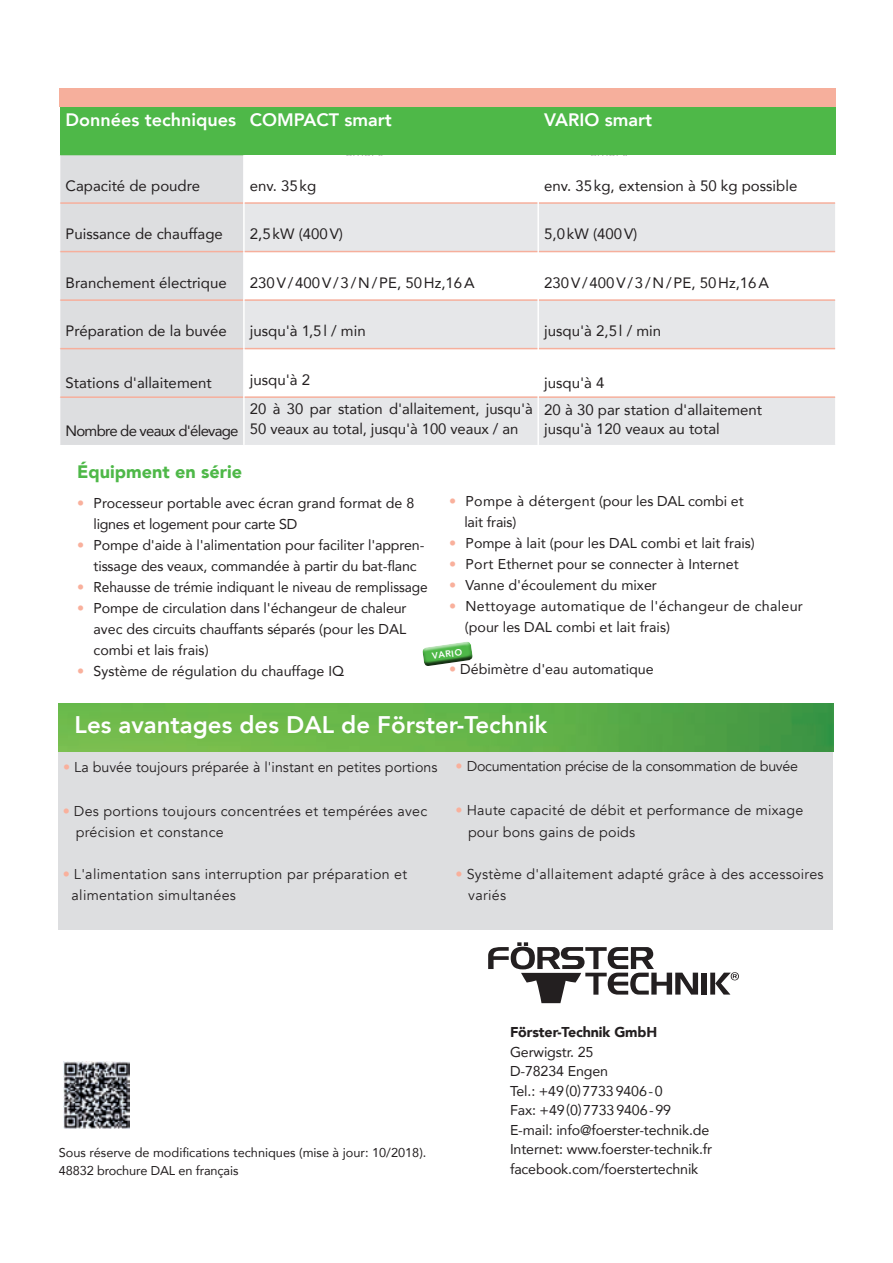
<style>
.page{position:relative;width:893px;height:1263px;background:#fff}
.page>*{position:absolute;margin:0;border:0;box-sizing:border-box;transform-origin:0 0}
.t1{font:800 24px "Avenir LT Com";color:#fff}
.t2{font:800 18px "Avenir LT Com";color:#fff}
.t3{font:900 18px "Avenir LT Com";color:#4eb848}
.t4{font:15px/29px "Avenir LT Com";color:#231f20}
.t5{font:15px "Avenir LT Com";letter-spacing:-.05em;color:#231f20}
.t6{font:14.25px/19.5px "Avenir LT Com";letter-spacing:-.005em;color:#231f20}
.t7{font:14.25px/21px "Avenir LT Com";letter-spacing:.02em;color:#231f20}
.t8{font:14.25px/21px "Avenir LT Com";letter-spacing:.02em;color:#231f20}
.t9{font:14.25px "Avenir LT Com";color:#231f20}
.t10{font:14.25px "Avenir LT Com";letter-spacing:-.005em;color:#231f20;scale:.96 1}
.t11{font:14.25px "Avenir LT Com";letter-spacing:-.02em;color:#231f20}
.t12{font:900 14.25px "Avenir LT Com";letter-spacing:-.01em;color:#231f20}
.t13{font:12.75px/18px "Avenir LT Com";color:#231f20}
.t14{font:800 9px "Avenir LT Com";color:#fff}
.s1{color:#f9b09c}
</style>
<div class="page">
<svg style="left:422px;top:642px;width:51px;height:24px"></svg>
<div style="left:60px;top:107px;width:185px;height:48px;background:#4eb848"></div>
<div style="left:60px;top:155px;width:183px;height:290px;background:#dddee0"></div>
<hr style="left:60px;top:202px;width:184px;height:2px;background:#f6af9c">
<hr style="left:60px;top:251px;width:184px;height:1px;background:#f6af9c">
<hr style="left:60px;top:299px;width:184px;height:2px;background:#f6af9c">
<hr style="left:60px;top:348px;width:184px;height:1px;background:#f6af9c">
<hr style="left:60px;top:396px;width:184px;height:2px;background:#f6af9c">
<div style="left:244px;top:107px;width:295px;height:48px;background:#4eb848"></div>
<svg style="left:245px;top:204px;width:292px;height:241px;fill:#e6e7e9"></svg>
<hr style="left:243px;top:155px;width:2px;height:48px;background:#fff">
<hr style="left:243px;top:203px;width:2px;height:49px;background:#fff">
<hr style="left:243px;top:252px;width:2px;height:48px;background:#fff">
<hr style="left:243px;top:300px;width:2px;height:49px;background:#fff">
<hr style="left:243px;top:349px;width:2px;height:48px;background:#fff">
<hr style="left:243px;top:397px;width:2px;height:48px;background:#fff">
<hr style="left:245px;top:202px;width:293px;height:2px;background:#f6af9c">
<hr style="left:245px;top:251px;width:293px;height:1px;background:#f6af9c">
<hr style="left:245px;top:299px;width:293px;height:2px;background:#f6af9c">
<hr style="left:245px;top:348px;width:293px;height:1px;background:#f6af9c">
<hr style="left:245px;top:396px;width:293px;height:2px;background:#f6af9c">
<div style="left:538px;top:107px;width:298px;height:48px;background:#4eb848"></div>
<svg style="left:539px;top:204px;width:296px;height:241px;fill:#e6e7e9"></svg>
<hr style="left:537px;top:155px;width:2px;height:48px;background:#fff">
<hr style="left:537px;top:203px;width:2px;height:49px;background:#fff">
<hr style="left:537px;top:252px;width:2px;height:48px;background:#fff">
<hr style="left:537px;top:300px;width:2px;height:49px;background:#fff">
<hr style="left:537px;top:349px;width:2px;height:48px;background:#fff">
<hr style="left:537px;top:397px;width:2px;height:48px;background:#fff">
<hr style="left:539px;top:202px;width:296px;height:2px;background:#f6af9c">
<hr style="left:539px;top:251px;width:296px;height:1px;background:#f6af9c">
<hr style="left:539px;top:299px;width:296px;height:2px;background:#f6af9c">
<hr style="left:539px;top:348px;width:296px;height:1px;background:#f6af9c">
<hr style="left:539px;top:396px;width:296px;height:2px;background:#f6af9c">
<div style="left:701px;top:973px;width:6px;height:21px;background:#231f20"></div>
<svg style="left:488px;top:942px;width:210px;height:61px"></svg>
<svg style="left:710px;top:972px;width:29px;height:22px"></svg>
<div style="left:59px;top:749px;width:774px;height:181px;background:#dddee0"></div>
<img style="left:59px;top:704px;width:774px;height:48px">
<div style="left:60px;top:88px;width:776px;height:19px;background:#f6af9c"></div>
<img style="left:63px;top:1061px;width:67px;height:67px">
<p class="t2" style="left:66px;top:110px;width:172px">Données techniques</p>
<p class="t2" style="left:250px;top:110px;width:143px">COMPACT smart</p>
<p class="t2" style="left:544px;top:110px;width:110px">VARIO smart</p>
<p class="t4" style="left:66px;top:173px;width:136px">Capacité de poudre</p>
<p class="t4" style="left:66px;top:221px;width:159px">Puissance de chauffage</p>
<p class="t4" style="left:66px;top:269px;width:163px">Branchement électrique</p>
<p class="t4" style="left:66px;top:318px;width:163px">Préparation de la buvée</p>
<p class="t4" style="left:66px;top:369px;width:148px">Stations d'allaitement</p>
<p class="t5" style="left:66px;top:425px;width:174px">Nombre de veaux d'élevage</p>
<p class="t4" style="left:250px;top:172px;width:68px">env. 35 kg</p>
<p class="t4" style="left:250px;top:219px;width:95px">2,5 kW (400 V)</p>
<p class="t4" style="left:250px;top:268px;width:226px">230 V / 400 V / 3 / N / PE, 50 Hz,16 A</p>
<p class="t4" style="left:250px;top:317px;width:117px">jusqu'à 1,5 l / min</p>
<p class="t4" style="left:250px;top:366px;width:284px">jusqu'à 2<br>20 à 30 par station d'allaitement, jusqu'à</p>
<p class="t4" style="left:250px;top:414px;width:270px">50 veaux au total, jusqu'à 100 veaux / an</p>
<p class="t4" style="left:544px;top:172px;width:255px">env. 35 kg, extension à 50 kg possible</p>
<p class="t4" style="left:544px;top:221px;width:95px">5,0 kW (400 V)</p>
<p class="t4" style="left:544px;top:268px;width:226px">230 V / 400 V / 3 / N / PE, 50 Hz,16 A</p>
<p class="t4" style="left:544px;top:317px;width:118px">jusqu'à 2,5 l / min</p>
<p class="t4" style="left:544px;top:370px;width:219px;line-height:26.7px">jusqu'à 4<br>20 à 30 par station d'allaitement</p>
<p class="t4" style="left:544px;top:414px;width:177px">jusqu'à 120 veaux au total</p>
<p class="t3" style="left:77px;top:461px;width:167px">Équipment en série</p>
<p class="t6" style="left:94px;top:493px;width:322px;line-height:21px;text-indent:-17px"><span class="s1">•</span> Processeur portable avec écran grand format de 8 lignes et logement pour carte SD</p>
<p class="t6" style="left:94px;top:535px;width:332px;line-height:21px;text-indent:-17px"><span class="s1">•</span> Pompe d'aide à l'alimentation pour faciliter l'appren&shy;tissage des veaux, commandée à partir du bat-flanc</p>
<p class="t10" style="left:77px;top:581px;width:367px"><span class="s1">•</span> Rehausse de trémie indiquant le niveau de remplissage</p>
<p class="t6" style="left:94px;top:598px;width:315px;line-height:21px;text-align:justify;text-indent:-17px"><span class="s1">•</span> Pompe de circulation dans l'échangeur de chaleur avec des circuits chauffants séparés (pour les DAL combi et lais frais)</p>
<p class="t6" style="left:77px;top:662px;width:268px"><span class="s1">•</span> Système de régulation du chauffage IQ</p>
<p class="t6" style="left:464px;top:491px;width:281px;line-height:21px;text-indent:-15px"><span class="s1">•</span> Pompe à détergent (pour les DAL combi et lait frais)</p>
<p class="t6" style="left:449px;top:534px;width:307px"><span class="s1">•</span> Pompe à lait (pour les DAL combi et lait frais)</p>
<p class="t6" style="left:449px;top:555px;width:291px"><span class="s1">•</span> Port Ethernet pour se connecter à Internet</p>
<p class="t6" style="left:449px;top:576px;width:209px"><span class="s1">•</span> Vanne d'écoulement du mixer</p>
<p class="t8" style="left:465px;top:596px;width:340px;text-indent:-16px"><span class="s1">•</span> Nettoyage automatique de l'échangeur de chaleur (pour les DAL combi et lait frais)</p>
<p class="t6" style="left:449px;top:660px;width:206px"><span class="s1">•</span> Débimètre d'eau automatique</p>
<p class="t14" style="left:431px;top:651px;width:32px;rotate:-8deg">VARIO</p>
<h1 class="t1" style="left:75px;top:711px;width:474px">Les avantages des DAL de Förster-Technik</h1>
<p class="t9" style="left:63px;top:761px;width:376px"><span class="s1">•</span> La buvée toujours préparée à l'instant en petites portions</p>
<p class="t7" style="left:76px;top:802px;width:353px;text-indent:-13px"><span class="s1">•</span> Des portions toujours concentrées et tempérées avec précision et constance</p>
<p class="t7" style="left:72px;top:865px;width:337px;text-indent:-9px"><span class="s1">•</span> L'alimentation sans interruption par préparation et alimentation simultanées</p>
<p class="t11" style="left:455px;top:760px;width:344px"><span class="s1">•</span> Documentation précise de la consommation de buvée</p>
<p class="t7" style="left:468px;top:800px;width:337px;line-height:22.5px;text-indent:-13px"><span class="s1">•</span> Haute capacité de débit et performance de mixage pour bons gains de poids</p>
<p class="t7" style="left:468px;top:865px;width:357px;text-indent:-13px"><span class="s1">•</span> Système d'allaitement adapté grâce à des accessoires variés</p>
<p class="t13" style="left:59px;top:1144px;width:369px">Sous réserve de modifications techniques (mise à jour: 10/2018).<br>48832 brochure DAL en français</p>
<p class="t12" style="left:510px;top:1024px;width:149px">Förster-Technik GmbH</p>
<p class="t6" style="left:510px;top:1042px;width:204px">Gerwigstr. 25<br>D-78234 Engen<br>Tel.: +49 (0) 7733 9406 - 0<br>Fax: +49 (0) 7733 9406 - 99<br>E-mail: info@foerster-technik.de<br>Internet: www.foerster-technik.fr facebook.com/foerstertechnik</p>
</div>
